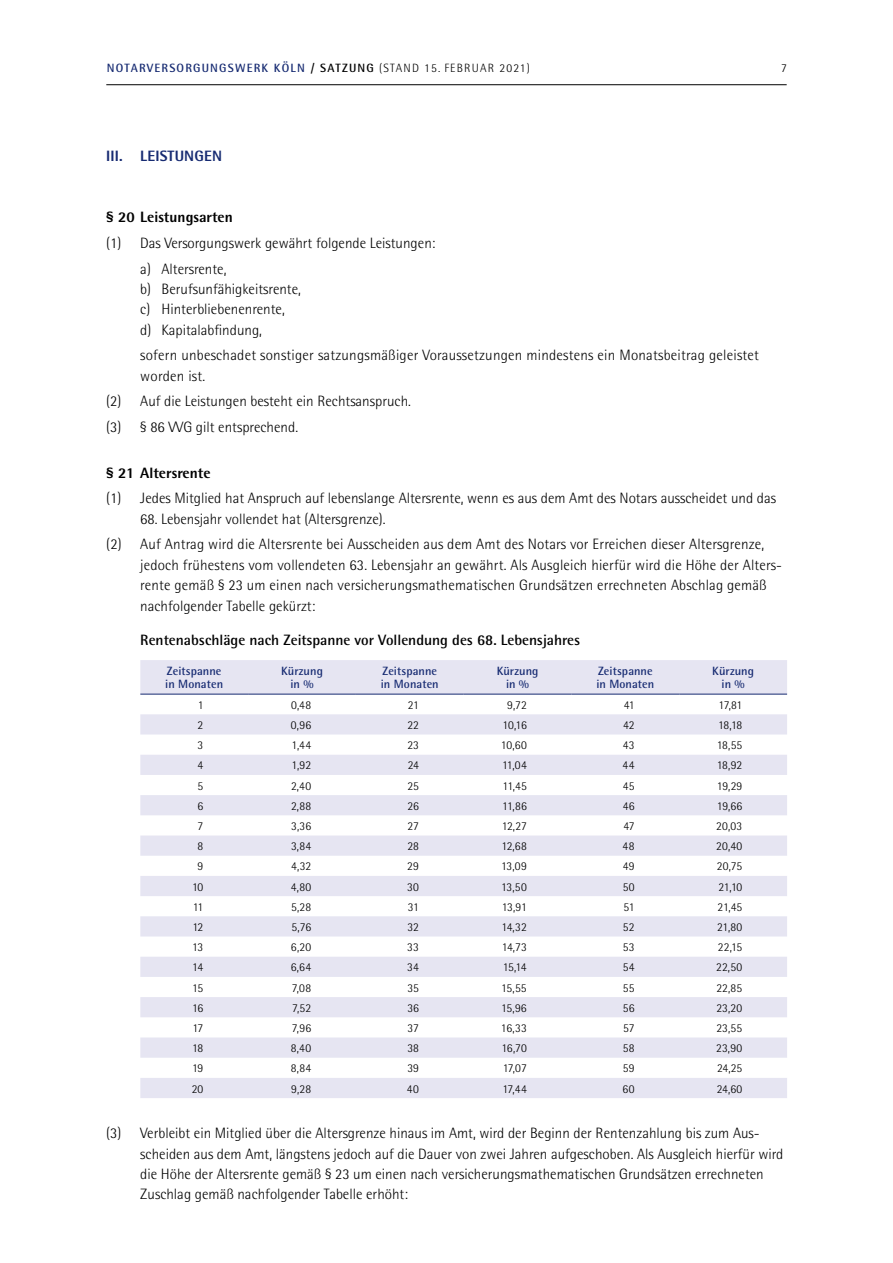
<style>
.page{position:relative;width:893px;height:1263px;background:#fff}
.page>*{position:absolute;margin:0;border:0;box-sizing:border-box;transform-origin:0 0}
.t1{font:300 15px/20.4px "Rotis Semi Sans";color:#000}
.t2{font:700 15px "Rotis Semi Sans";color:#000}
.t3{font:800 15px "Rotis Semi Sans";color:#000}
.t4{font:800 15px "Rotis Semi Sans";letter-spacing:.01em;color:#172b72}
.t5{font:300 12px "Rotis Semi Sans";letter-spacing:.005em;color:#000}
.t6{font:700 12px/13.5px "Rotis Semi Sans";letter-spacing:.01em;color:#172b72}
.t7{font:700 12px "Rotis Semi Sans";letter-spacing:.1em;color:#172b72}
.s1{color:#000}
.s2{font-weight:300;color:#000}
</style>
<div class="page">
<hr style="left:106px;top:84px;width:681px;height:1px;background:#000">
<svg style="left:140px;top:660px;width:647px;height:438px;fill:#e6e5f2"></svg>
<hr style="left:140px;top:694px;width:108px;height:1px;background:#172b72">
<hr style="left:248px;top:694px;width:108px;height:1px;background:#172b72">
<hr style="left:356px;top:694px;width:108px;height:1px;background:#172b72">
<hr style="left:464px;top:694px;width:107px;height:1px;background:#172b72">
<hr style="left:571px;top:694px;width:108px;height:1px;background:#172b72">
<hr style="left:679px;top:694px;width:108px;height:1px;background:#172b72">
<p class="t7" style="left:107px;top:61px;width:425px">NOTARVERSORGUNGSWERK KÖLN <span class="s1">/ SATZUNG</span> <span class="s2">(STAND 15. FEBRUAR 2021)</span></p>
<p class="t5" style="left:781px;top:61px;width:7px">7</p>
<p class="t4" style="left:106px;top:146px;width:117px">III. LEISTUNGEN</p>
<p class="t3" style="left:106px;top:208px;width:128px">§ 20 Leistungsarten</p>
<p class="t1" style="left:140px;top:230px;width:297px;line-height:25.7px;text-indent:-34px">(1) Das Versorgungswerk gewährt folgende Leistungen: a) Altersrente,</p>
<p class="t1" style="left:140px;top:279px;width:162px">b) Berufsunfähigkeitsrente, c) Hinterbliebenenrente,<br>d) Kapitalabfindung,</p>
<p class="t1" style="left:140px;top:345px;width:620px">sofern unbeschadet sonstiger satzungsmäßiger Voraussetzungen mindestens ein Monatsbeitrag geleistet worden ist.</p>
<p class="t1" style="left:106px;top:388px;width:306px;line-height:25.7px">(2) Auf die Leistungen besteht ein Rechtsanspruch. (3) § 86 VVG gilt entsprechend.</p>
<p class="t3" style="left:106px;top:463px;width:106px">§ 21 Altersrente</p>
<p class="t1" style="left:106px;top:488px;width:671px">(1) Jedes Mitglied hat Anspruch auf lebenslange Altersrente, wenn es aus dem Amt des Notars ausscheidet und das</p>
<p class="t1" style="left:106px;top:506px;width:659px;line-height:25.7px;text-indent:34px">68. Lebensjahr vollendet hat (Altersgrenze).<br>(2) Auf Antrag wird die Altersrente bei Ausscheiden aus dem Amt des Notars vor Erreichen dieser Altersgrenze,</p>
<p class="t1" style="left:140px;top:554px;width:643px">jedoch frühestens vom vollendeten 63. Lebensjahr an gewährt. Als Ausgleich hierfür wird die Höhe der Alters&shy;rente gemäß § 23 um einen nach versicherungsmathematischen Grundsätzen errechneten Abschlag gemäß nachfolgender Tabelle gekürzt:</p>
<p class="t2" style="left:140px;top:630px;width:441px">Rentenabschläge nach Zeitspanne vor Vollendung des 68. Lebensjahres</p>
<p class="t6" style="left:165px;top:664px;width:59px">Zeitspanne in Monaten</p>
<p class="t6" style="left:281px;top:664px;width:43px;text-align:center">Kürzung in %</p>
<p class="t6" style="left:381px;top:664px;width:59px">Zeitspanne in Monaten</p>
<p class="t6" style="left:497px;top:664px;width:43px;text-align:center">Kürzung in %</p>
<p class="t6" style="left:596px;top:664px;width:59px">Zeitspanne in Monaten</p>
<p class="t6" style="left:712px;top:664px;width:43px;text-align:center">Kürzung in %</p>
<p class="t5" style="left:198px;top:698px;width:7px">1</p>
<p class="t5" style="left:291px;top:698px;width:22px">0,48</p>
<p class="t5" style="left:408px;top:698px;width:13px">21</p>
<p class="t5" style="left:507px;top:698px;width:21px">9,72</p>
<p class="t5" style="left:624px;top:698px;width:12px">41</p>
<p class="t5" style="left:718px;top:698px;width:25px">17,81</p>
<p class="t5" style="left:198px;top:718px;width:7px">2</p>
<p class="t5" style="left:291px;top:718px;width:22px">0,96</p>
<p class="t5" style="left:407px;top:718px;width:13px">22</p>
<p class="t5" style="left:502px;top:718px;width:26px">10,16</p>
<p class="t5" style="left:623px;top:718px;width:13px">42</p>
<p class="t5" style="left:718px;top:718px;width:26px">18,18</p>
<p class="t5" style="left:198px;top:738px;width:7px">3</p>
<p class="t5" style="left:291px;top:738px;width:21px">1,44</p>
<p class="t5" style="left:407px;top:738px;width:13px">23</p>
<p class="t5" style="left:501px;top:738px;width:27px">10,60</p>
<p class="t5" style="left:623px;top:738px;width:13px">43</p>
<p class="t5" style="left:717px;top:738px;width:27px">18,55</p>
<p class="t5" style="left:198px;top:758px;width:7px">4</p>
<p class="t5" style="left:292px;top:758px;width:21px">1,92</p>
<p class="t5" style="left:408px;top:758px;width:13px">24</p>
<p class="t5" style="left:502px;top:758px;width:26px">11,04</p>
<p class="t5" style="left:623px;top:758px;width:14px">44</p>
<p class="t5" style="left:717px;top:758px;width:27px">18,92</p>
<p class="t5" style="left:198px;top:779px;width:7px">5</p>
<p class="t5" style="left:291px;top:779px;width:22px">2,40</p>
<p class="t5" style="left:407px;top:779px;width:13px">25</p>
<p class="t5" style="left:503px;top:779px;width:26px">11,45</p>
<p class="t5" style="left:623px;top:779px;width:13px">45</p>
<p class="t5" style="left:717px;top:779px;width:27px">19,29</p>
<p class="t5" style="left:198px;top:799px;width:7px">6</p>
<p class="t5" style="left:291px;top:799px;width:22px">2,88</p>
<p class="t5" style="left:407px;top:799px;width:13px">26</p>
<p class="t5" style="left:502px;top:799px;width:26px">11,86</p>
<p class="t5" style="left:623px;top:799px;width:13px">46</p>
<p class="t5" style="left:717px;top:799px;width:27px">19,66</p>
<p class="t5" style="left:198px;top:819px;width:7px">7</p>
<p class="t5" style="left:291px;top:819px;width:22px">3,36</p>
<p class="t5" style="left:408px;top:819px;width:13px">27</p>
<p class="t5" style="left:502px;top:819px;width:27px">12,27</p>
<p class="t5" style="left:623px;top:819px;width:13px">47</p>
<p class="t5" style="left:716px;top:819px;width:28px">20,03</p>
<p class="t5" style="left:198px;top:839px;width:7px">8</p>
<p class="t5" style="left:291px;top:839px;width:22px">3,84</p>
<p class="t5" style="left:407px;top:839px;width:13px">28</p>
<p class="t5" style="left:501px;top:839px;width:27px">12,68</p>
<p class="t5" style="left:623px;top:839px;width:13px">48</p>
<p class="t5" style="left:716px;top:839px;width:28px">20,40</p>
<p class="t5" style="left:198px;top:859px;width:7px">9</p>
<p class="t5" style="left:291px;top:859px;width:22px">4,32</p>
<p class="t5" style="left:407px;top:859px;width:13px">29</p>
<p class="t5" style="left:501px;top:859px;width:27px">13,09</p>
<p class="t5" style="left:623px;top:859px;width:13px">49</p>
<p class="t5" style="left:717px;top:859px;width:27px">20,75</p>
<p class="t5" style="left:192px;top:880px;width:13px">10</p>
<p class="t5" style="left:291px;top:880px;width:22px">4,80</p>
<p class="t5" style="left:407px;top:880px;width:13px">30</p>
<p class="t5" style="left:501px;top:880px;width:27px">13,50</p>
<p class="t5" style="left:623px;top:880px;width:13px">50</p>
<p class="t5" style="left:718px;top:880px;width:25px">21,10</p>
<p class="t5" style="left:193px;top:900px;width:12px">11</p>
<p class="t5" style="left:291px;top:900px;width:22px">5,28</p>
<p class="t5" style="left:408px;top:900px;width:13px">31</p>
<p class="t5" style="left:502px;top:900px;width:27px">13,91</p>
<p class="t5" style="left:624px;top:900px;width:13px">51</p>
<p class="t5" style="left:718px;top:900px;width:26px">21,45</p>
<p class="t5" style="left:192px;top:920px;width:13px">12</p>
<p class="t5" style="left:292px;top:920px;width:21px">5,76</p>
<p class="t5" style="left:407px;top:920px;width:13px">32</p>
<p class="t5" style="left:501px;top:920px;width:27px">14,32</p>
<p class="t5" style="left:623px;top:920px;width:13px">52</p>
<p class="t5" style="left:717px;top:920px;width:27px">21,80</p>
<p class="t5" style="left:192px;top:940px;width:13px">13</p>
<p class="t5" style="left:291px;top:940px;width:22px">6,20</p>
<p class="t5" style="left:407px;top:940px;width:13px">33</p>
<p class="t5" style="left:502px;top:940px;width:27px">14,73</p>
<p class="t5" style="left:623px;top:940px;width:13px">53</p>
<p class="t5" style="left:718px;top:940px;width:26px">22,15</p>
<p class="t5" style="left:192px;top:960px;width:13px">14</p>
<p class="t5" style="left:291px;top:960px;width:22px">6,64</p>
<p class="t5" style="left:407px;top:960px;width:13px">34</p>
<p class="t5" style="left:503px;top:960px;width:26px">15,14</p>
<p class="t5" style="left:623px;top:960px;width:13px">54</p>
<p class="t5" style="left:716px;top:960px;width:28px">22,50</p>
<p class="t5" style="left:192px;top:981px;width:13px">15</p>
<p class="t5" style="left:292px;top:981px;width:21px">7,08</p>
<p class="t5" style="left:407px;top:981px;width:13px">35</p>
<p class="t5" style="left:501px;top:981px;width:27px">15,55</p>
<p class="t5" style="left:623px;top:981px;width:13px">55</p>
<p class="t5" style="left:716px;top:981px;width:27px">22,85</p>
<p class="t5" style="left:192px;top:1001px;width:13px">16</p>
<p class="t5" style="left:292px;top:1001px;width:21px">7,52</p>
<p class="t5" style="left:407px;top:1001px;width:13px">36</p>
<p class="t5" style="left:501px;top:1001px;width:27px">15,96</p>
<p class="t5" style="left:623px;top:1001px;width:13px">56</p>
<p class="t5" style="left:716px;top:1001px;width:27px">23,20</p>
<p class="t5" style="left:192px;top:1021px;width:13px">17</p>
<p class="t5" style="left:292px;top:1021px;width:21px">7,96</p>
<p class="t5" style="left:408px;top:1021px;width:13px">37</p>
<p class="t5" style="left:501px;top:1021px;width:27px">16,33</p>
<p class="t5" style="left:623px;top:1021px;width:13px">57</p>
<p class="t5" style="left:716px;top:1021px;width:28px">23,55</p>
<p class="t5" style="left:192px;top:1041px;width:13px">18</p>
<p class="t5" style="left:291px;top:1041px;width:22px">8,40</p>
<p class="t5" style="left:407px;top:1041px;width:13px">38</p>
<p class="t5" style="left:501px;top:1041px;width:27px">16,70</p>
<p class="t5" style="left:623px;top:1041px;width:13px">58</p>
<p class="t5" style="left:716px;top:1041px;width:28px">23,90</p>
<p class="t5" style="left:192px;top:1061px;width:13px">19</p>
<p class="t5" style="left:291px;top:1061px;width:22px">8,84</p>
<p class="t5" style="left:407px;top:1061px;width:13px">39</p>
<p class="t5" style="left:503px;top:1061px;width:26px">17,07</p>
<p class="t5" style="left:623px;top:1061px;width:13px">59</p>
<p class="t5" style="left:717px;top:1061px;width:27px">24,25</p>
<p class="t5" style="left:192px;top:1082px;width:13px">20</p>
<p class="t5" style="left:291px;top:1082px;width:21px">9,28</p>
<p class="t5" style="left:407px;top:1082px;width:14px">40</p>
<p class="t5" style="left:502px;top:1082px;width:26px">17,44</p>
<p class="t5" style="left:623px;top:1082px;width:13px">60</p>
<p class="t5" style="left:717px;top:1082px;width:27px">24,60</p>
<p class="t1" style="left:140px;top:1123px;width:645px;text-indent:-34px">(3) Verbleibt ein Mitglied über die Altersgrenze hinaus im Amt, wird der Beginn der Rentenzahlung bis zum Aus&shy;scheiden aus dem Amt, längstens jedoch auf die Dauer von zwei Jahren aufgeschoben. Als Ausgleich hierfür wird die Höhe der Altersrente gemäß § 23 um einen nach versicherungsmathematischen Grundsätzen errechneten Zuschlag gemäß nachfolgender Tabelle erhöht:</p>
</div>
